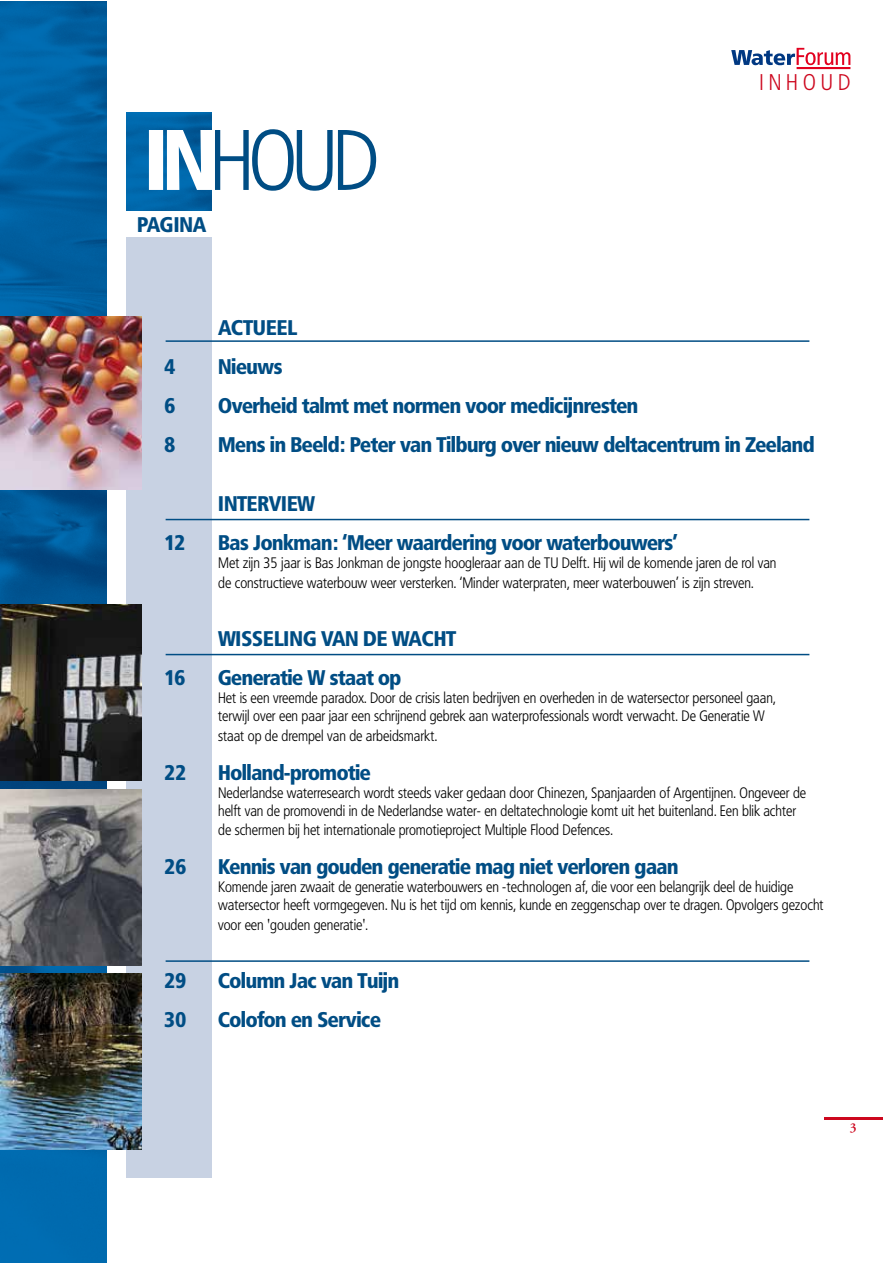
<style>
.page{position:relative;width:893px;height:1263px;background:#fff}
.page>*{position:absolute;margin:0;border:0;box-sizing:border-box;transform-origin:0 0}
.t1{font:300 22.5px "Frutiger Condensed BQ";letter-spacing:.23em;color:#cd071e}
.t2{font:900 21px "Frutiger Condensed BQ";letter-spacing:-.02em;color:#004d84}
.t3{font:900 21px "Frutiger Condensed BQ";color:#004d84}
.t4{font:900 21px "Frutiger Condensed BQ";letter-spacing:.005em;color:#004d84}
.t5{font:300 15px/18px "Frutiger Condensed BQ";color:#000}
.t6{font:600 13.5px "Adobe Garamond";color:#cd071e}
</style>
<div class="page">
<hr style="left:824px;top:1117px;width:59px;height:3px;background:#cd071e">
<svg style="left:731px;top:48px;width:119px;height:17px"></svg>
<hr style="left:797px;top:67px;width:53px;height:2px;background:#e2001f">
<img style="left:0;top:1px;width:106px;height:1262px">
<img style="left:126px;top:113px;width:86px;height:97px">
<svg style="left:149px;top:129px;width:227px;height:62px"></svg>
<div style="left:126px;top:238px;width:86px;height:940px;background:#c8d2e3"></div>
<hr style="left:166px;top:340px;width:643px;height:2px;background:#004d84">
<hr style="left:166px;top:519px;width:643px;height:1px;background:#004d84">
<hr style="left:166px;top:654px;width:643px;height:1px;background:#004d84">
<hr style="left:166px;top:960px;width:643px;height:2px;background:#004d84">
<img style="left:0;top:316px;width:141px;height:174px">
<img style="left:0;top:605px;width:141px;height:175px">
<img style="left:0;top:790px;width:141px;height:175px">
<img style="left:0;top:974px;width:141px;height:175px">
<h2 class="t2" style="left:137px;top:212px;width:71px">PAGINA</h2>
<h2 class="t4" style="left:218px;top:315px;width:81px">ACTUEEL</h2>
<h1 class="t1" style="left:759px;top:69px;width:92px">INHOUD</h1>
<h2 class="t2" style="left:164px;top:354px;width:13px">4</h2>
<h2 class="t2" style="left:218px;top:354px;width:66px">Nieuws</h2>
<h2 class="t2" style="left:164px;top:393px;width:13px">6</h2>
<h2 class="t2" style="left:218px;top:393px;width:422px">Overheid talmt met normen voor medicijnresten</h2>
<h2 class="t2" style="left:164px;top:432px;width:13px">8</h2>
<h2 class="t2" style="left:218px;top:432px;width:598px">Mens in Beeld: Peter van Tilburg over nieuw deltacentrum in Zeeland</h2>
<h2 class="t2" style="left:218px;top:490px;width:99px">INTERVIEW</h2>
<h2 class="t2" style="left:164px;top:529px;width:23px">12</h2>
<h2 class="t2" style="left:218px;top:529px;width:461px">Bas Jonkman: ‘Meer waardering voor waterbouwers’</h2>
<p class="t5" style="left:218px;top:553px;width:560px;line-height:19.5px">Met zijn 35 jaar is Bas Jonkman de jongste hoogleraar aan de TU Delft. Hij wil de komende jaren de rol van de constructieve waterbouw weer versterken. ‘Minder waterpraten, meer waterbouwen’ is zijn streven.</p>
<h2 class="t3" style="left:218px;top:625px;width:239px">WISSELING VAN DE WACHT</h2>
<h2 class="t2" style="left:164px;top:664px;width:23px">16</h2>
<h2 class="t2" style="left:218px;top:664px;width:185px">Generatie W staat op</h2>
<p class="t5" style="left:218px;top:689px;width:559px">Het is een vreemde paradox. Door de crisis laten bedrijven en overheden in de watersector personeel gaan, terwijl over een paar jaar een schrijnend gebrek aan waterprofessionals wordt verwacht. De Generatie W</p>
<p class="t5" style="left:218px;top:726px;width:221px">staat op de drempel van de arbeidsmarkt.</p>
<h2 class="t2" style="left:164px;top:759px;width:24px">22</h2>
<h2 class="t2" style="left:218px;top:759px;width:154px">Holland-promotie</h2>
<p class="t5" style="left:218px;top:783px;width:589px">Nederlandse waterresearch wordt steeds vaker gedaan door Chinezen, Spanjaarden of Argentijnen. Ongeveer de helft van de promovendi in de Nederlandse water- en deltatechnologie komt uit het buitenland. Een blik achter</p>
<p class="t5" style="left:218px;top:821px;width:396px">de schermen bij het internationale promotieproject Multiple Flood Defences.</p>
<h2 class="t2" style="left:164px;top:853px;width:24px">26</h2>
<h2 class="t2" style="left:218px;top:853px;width:462px">Kennis van gouden generatie mag niet verloren gaan</h2>
<p class="t5" style="left:218px;top:878px;width:607px">Komende jaren zwaait de generatie waterbouwers en -technologen af, die voor een belangrijk deel de huidige watersector heeft vormgegeven. Nu is het tijd om kennis, kunde en zeggenschap over te dragen. Opvolgers gezocht</p>
<p class="t5" style="left:218px;top:915px;width:151px">voor een 'gouden generatie'.</p>
<h2 class="t2" style="left:164px;top:967px;width:24px">29</h2>
<h2 class="t2" style="left:218px;top:967px;width:183px">Column Jac van Tuijn</h2>
<h2 class="t2" style="left:164px;top:1006px;width:24px">30</h2>
<h2 class="t2" style="left:218px;top:1006px;width:164px">Colofon en Service</h2>
<p class="t6" style="left:850px;top:1120px;width:8px">3</p>
</div>
